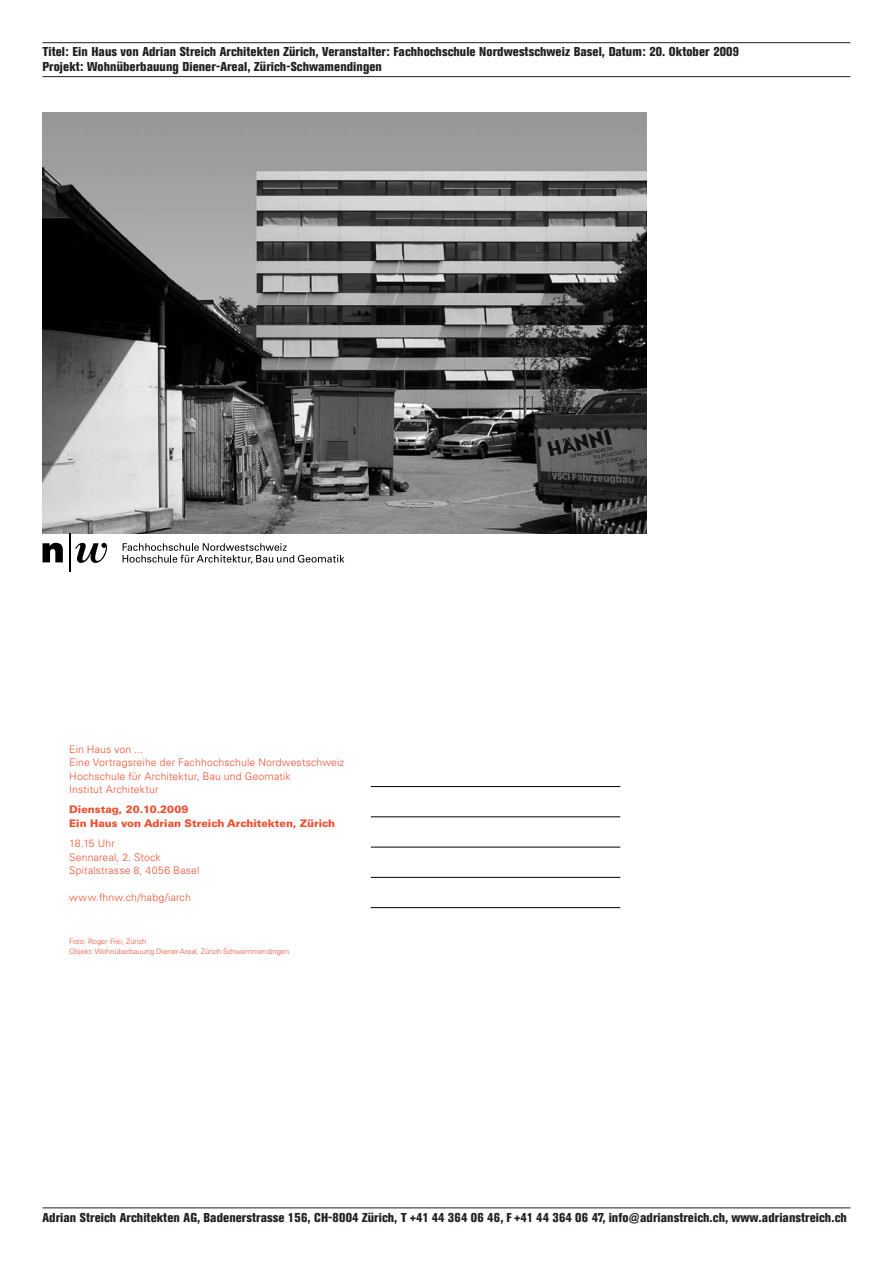
<style>
.page{position:relative;width:893px;height:1263px;background:#fff}
.page>*{position:absolute;margin:0;border:0;box-sizing:border-box;transform-origin:0 0}
.Zeile_oben__mit_Lini{font:800 condensed 12.75px "Akzidenz Grotesk BE";letter-spacing:.005em;color:#231f20}
.Zeile_unten__mit_Lin{font:800 condensed 12.75px "Akzidenz Grotesk BE";letter-spacing:.005em;color:#231f20}
.t1{font:300 10.5px/13.5px "Univers LT";letter-spacing:.015em;color:#ef5032}
.t2{font:900 10.5px/13.5px "Univers LT";color:#ef5032}
.t3{font:300 7.5px/10.5px "Univers LT";color:#ef5032}
</style>
<div class="page">
<hr style="left:43px;top:42px;width:807px;height:1px;background:#231f20">
<hr style="left:43px;top:76px;width:807px;height:1px;background:#231f20">
<hr style="left:43px;top:1207px;width:807px;height:1px;background:#231f20">
<img style="left:43px;top:113px;width:603px;height:421px">
<hr style="left:371px;top:786px;width:249px;height:1px;background:#000">
<hr style="left:371px;top:816px;width:249px;height:1px;background:#000">
<hr style="left:371px;top:847px;width:249px;height:1px;background:#000">
<hr style="left:371px;top:877px;width:249px;height:1px;background:#000">
<hr style="left:371px;top:907px;width:249px;height:1px;background:#000">
<svg style="left:123px;top:543px;width:221px;height:21px"></svg>
<hr style="left:69px;top:534px;width:2px;height:38px;background:#000">
<svg style="left:43px;top:543px;width:20px;height:19px"></svg>
<svg style="left:75px;top:543px;width:33px;height:20px"></svg>
<p class="Zeile_oben__mit_Lini" style="left:43px;top:45px;width:698px">Titel: Ein Haus von Adrian Streich Architekten Zürich, Veranstalter: Fachhochschule Nordwestschweiz Basel, Datum: 20. Oktober 2009</p>
<p class="Zeile_unten__mit_Lin" style="left:43px;top:60px;width:341px">Projekt: Wohnüberbauung Diener-Areal, Zürich-Schwamendingen</p>
<p class="t1" style="left:69px;top:742px;width:276px">Ein Haus von ...<br>Eine Vortragsreihe der Fachhochschule Nordwestschweiz Hochschule für Architektur, Bau und Geomatik<br>Institut Architektur</p>
<p class="t2" style="left:69px;top:803px;width:267px">Dienstag, 20.10.2009<br>Ein Haus von Adrian Streich Architekten, Zürich</p>
<p class="t1" style="left:69px;top:837px;width:132px">18.15 Uhr<br>Sennareal, 2. Stock<br>Spitalstrasse 8, 4056 Basel</p>
<p class="t1" style="left:69px;top:891px;width:123px">www.fhnw.ch/habg/iarch</p>
<p class="t3" style="left:69px;top:936px;width:222px">Foto: Roger Frei, Zürich<br>Objekt: Wohnüberbauung Diener-Areal, Zürich-Schwammendingen</p>
<p class="Zeile_oben__mit_Lini" style="left:43px;top:1210px;width:806px">Adrian Streich Architekten AG, Badenerstrasse 156, CH-8004 Zürich, T +41 44 364 06 46, F +41 44 364 06 47, info@adrianstreich.ch, www.adrianstreich.ch</p>
</div>
